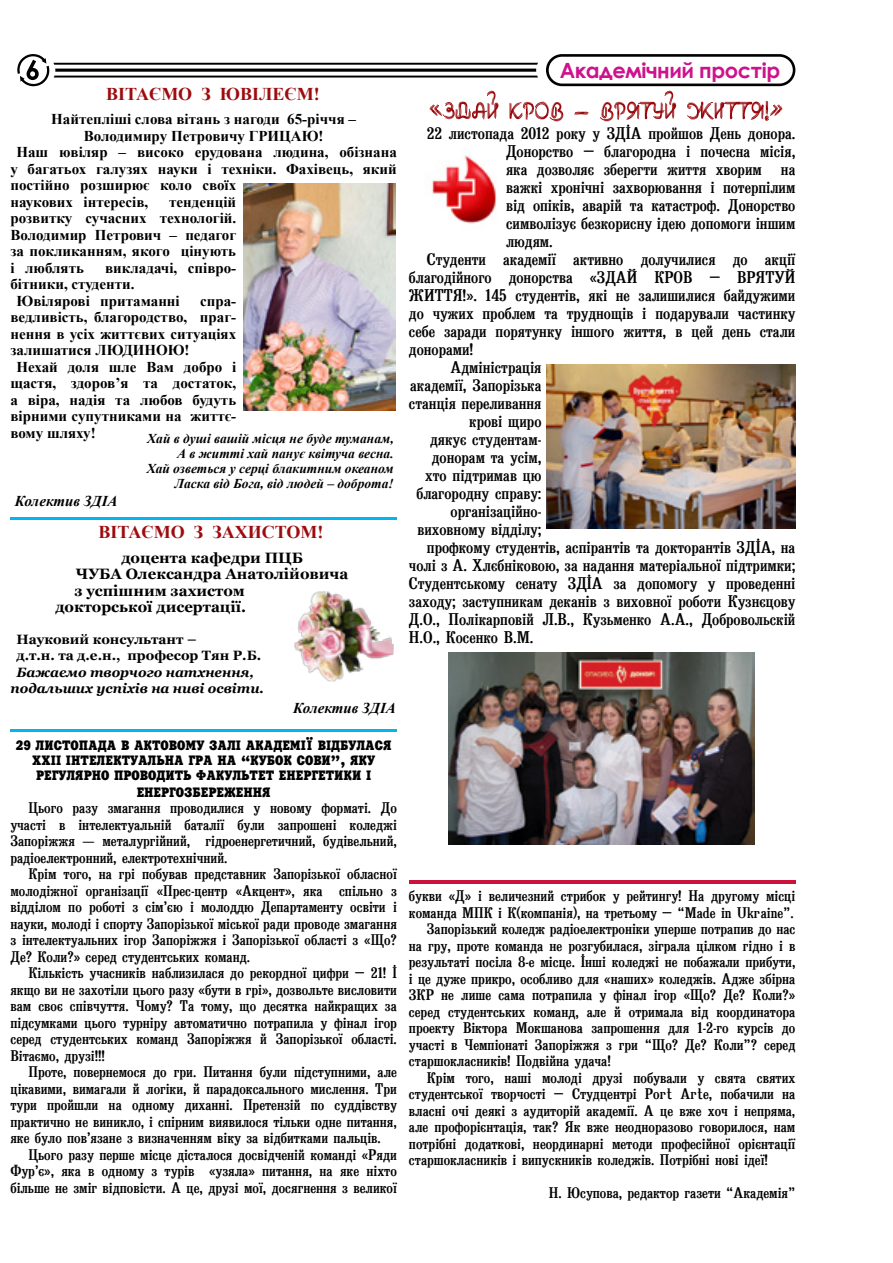
<style>
.page{position:relative;width:893px;height:1263px;background:#fff}
.page>*{position:absolute;margin:0;border:0;box-sizing:border-box;transform-origin:0 0}
.t1{font:700 21px "Century Gothic";letter-spacing:-.02em;color:#ce128c}
.t2{font:700 18px "Times New Roman";color:#9e0b0f}
.t3{font:16.5px "Bruskovaya Plain";color:#000}
.t4{font:15px/16.5px "Bruskovaya Plain";color:#000;text-align:justify}
.t5{font:700 15px/16.5px "Times New Roman";color:#000;text-align:justify}
.t6{font:700 15px "Georgia";color:#000}
.t7{font:italic 700 15px "Times New Roman";color:#000}
.t8{font:13.5px/15px "Ukrainian Xenia Condensed";color:#000;text-align:center}
.t9{font:italic 700 13.5px/15px "Times New Roman";color:#000;text-align:right}
.t10{font:italic 700 13.5px/16.5px "Georgia";color:#000;text-align:center}
.t11{font:700 13.5px/16.5px "Georgia";color:#000}
</style>
<div class="page">
<img style="left:431px;top:155px;width:66px;height:69px">
<img style="left:546px;top:364px;width:249px;height:165px">
<img style="left:448px;top:652px;width:307px;height:192px">
<img style="left:294px;top:591px;width:100px;height:91px">
<hr style="left:409px;top:880px;width:386px;height:3px;background:#cc123c">
<svg style="left:17px;top:54px;width:778px;height:67px"></svg>
<hr style="left:10px;top:729px;width:387px;height:2px;background:#00b5f1">
<img style="left:243px;top:184px;width:153px;height:226px">
<hr style="left:10px;top:517px;width:387px;height:3px;background:#00b5f1">
<p class="t2" style="left:106px;top:82px;width:215px">ВІТАЄМО З ЮВІЛЕЄМ!</p>
<p class="t5" style="left:51px;top:111px;width:306px">Найтепліші слова вітань з нагоди 65-річчя –</p>
<p class="t5" style="left:84px;top:127px;width:241px">Володимиру Петровичу ГРИЦАЮ!</p>
<p class="t5" style="left:16px;top:144px;width:382px">Наш ювіляр – високо ерудована людина, обізнана</p>
<p class="t5" style="left:10px;top:160px;width:388px">у багатьох галузях науки і техніки. Фахівець, який</p>
<p class="t5" style="left:10px;top:177px;width:227px">постійно розширює коло своїх</p>
<p class="t5" style="left:10px;top:193px;width:139px">наукових інтересів,</p>
<p class="t5" style="left:10px;top:193px;width:227px;text-indent:159px">тенденцій розвитку сучасних технологій.<br>Володимир Петрович – педагог за покликанням, якого цінують і люблять</p>
<p class="t5" style="left:105px;top:259px;width:133px">викладачі, співро-</p>
<p class="t5" style="left:10px;top:276px;width:126px">бітники, студенти.</p>
<p class="t5" style="left:16px;top:292px;width:165px">Ювілярові притаманні</p>
<p class="t5" style="left:200px;top:292px;width:38px">спра-</p>
<p class="t5" style="left:10px;top:309px;width:227px">ведливість, благородство, праг-</p>
<p class="t5" style="left:10px;top:325px;width:227px">нення в усіх життєвих ситуаціях</p>
<p class="t5" style="left:10px;top:342px;width:181px">залишатися ЛЮДИНОЮ!</p>
<p class="t5" style="left:16px;top:358px;width:221px">Нехай доля шле Вам добро і</p>
<p class="t5" style="left:10px;top:375px;width:227px">щастя, здоров’я та достаток,</p>
<p class="t5" style="left:10px;top:391px;width:227px">а віра, надія та любов будуть</p>
<p class="t5" style="left:10px;top:408px;width:227px">вірними супутниками на життє-</p>
<p class="t5" style="left:10px;top:424px;width:87px">вому шляху!</p>
<p class="t9" style="left:147px;top:431px;width:249px">Хай в душі вашій місця не буде туманам, А в житті хай панує квітуча весна.<br>Хай озветься у серці блакитним океаном Ласка від Бога, від людей – доброта!</p>
<p class="t7" style="left:15px;top:490px;width:104px">Колектив ЗДІА</p>
<p class="t2" style="left:99px;top:519px;width:227px">ВІТАЄМО З ЗАХИСТОМ!</p>
<p class="t6" style="left:121px;top:549px;width:183px">доцента кафедри ПЦБ</p>
<p class="t6" style="left:76px;top:566px;width:274px">ЧУБА Олександра Анатолійовича</p>
<p class="t6" style="left:74px;top:582px;width:172px">з успішним захистом</p>
<p class="t6" style="left:55px;top:599px;width:192px">докторської дисертації.</p>
<p class="t11" style="left:16px;top:631px;width:246px">Науковий консультант –<br>д.т.н. та д.е.н., професор Тян Р.Б.</p>
<p class="t10" style="left:10px;top:664px;width:255px">Бажаємо творчого натхнення, подальших успіхів на ниві освіти.</p>
<p class="t7" style="left:293px;top:697px;width:104px">Колектив ЗДІА</p>
<p class="t8" style="left:16px;top:738px;width:377px">29 ЛИСТОПАДА В АКТОВОМУ ЗАЛІ АКАДЕМІЇ ВІДБУЛАСЯ<br>ХХІІ ІНТЕЛЕКТУАЛЬНА ГРА НА “КУБОК СОВИ”, ЯКУ<br>РЕГУЛЯРНО ПРОВОДИТЬ ФАКУЛЬТЕТ ЕНЕРГЕТИКИ І</p>
<p class="t8" style="left:137px;top:784px;width:136px">ЕНЕРГОЗБЕРЕЖЕННЯ</p>
<p class="t4" style="left:10px;top:800px;width:388px;text-indent:18px">Цього разу змагання проводилися у новому форматі. До участі в інтелектуальній баталії були запрошені коледжі Запоріжжя — металургійний, гідроенергетичний, будівельний, радіоелектронний, електротехнічний.</p>
<p class="t4" style="left:10px;top:866px;width:388px;text-indent:18px">Крім того, на грі побував представник Запорізької обласної молодіжної організації «Прес-центр «Акцент», яка спільно з відділом по роботі з сім’єю і молоддю Департаменту освіти і науки, молоді і спорту Запорізької міської ради проводе змагання з інтелектуальних ігор Запоріжжя і Запорізької області з «Що?<br>Де? Коли?» серед студентських команд.</p>
<p class="t4" style="left:10px;top:965px;width:388px;text-indent:18px">Кількість учасників наблизилася до рекордної цифри – 21! І якщо ви не захотіли цього разу «бути в грі», дозвольте висловити вам своє співчуття. Чому? Та тому, що десятка найкращих за підсумками цього турніру автоматично потрапила у фінал ігор серед студентських команд Запоріжжя й Запорізької області.<br>Вітаємо, друзі!!!</p>
<p class="t4" style="left:10px;top:1064px;width:388px;text-indent:18px">Проте, повернемося до гри. Питання були підступними, але цікавими, вимагали й логіки, й парадоксального мислення. Три тури пройшли на одному диханні. Претензій по суддівству практично не виникло, і спірним виявилося тільки одне питання, яке було пов’язане з визначенням віку за відбитками пальців.</p>
<p class="t4" style="left:10px;top:1146px;width:388px;text-indent:18px">Цього разу перше місце дісталося досвідченій команді «Ряди Фур’є», яка в одному з турів «узяла» питання, на яке ніхто більше не зміг відповісти. А це, друзі мої, досягнення з великої</p>
<h1 class="t1" style="left:560px;top:55px;width:222px">Академічний простір</h1>
<p class="t3" style="left:427px;top:125px;width:370px">22 листопада 2012 року у ЗДІА пройшов День донора.</p>
<p class="t3" style="left:506px;top:143px;width:291px">Донорство – благородна і почесна місія,</p>
<p class="t3" style="left:506px;top:161px;width:291px">яка дозволяє зберегти життя хворим на</p>
<p class="t3" style="left:506px;top:179px;width:291px">важкі хронічні захворювання і потерпілим</p>
<p class="t3" style="left:506px;top:197px;width:291px">від опіків, аварій та катастроф. Донорство</p>
<p class="t3" style="left:506px;top:215px;width:291px">символізує безкорисну ідею допомоги іншим</p>
<p class="t3" style="left:506px;top:233px;width:48px">людям.</p>
<p class="t3" style="left:427px;top:251px;width:370px">Студенти академії активно долучилися до акції</p>
<p class="t3" style="left:409px;top:269px;width:388px">благодійного донорства «ЗДАЙ КРОВ – ВРЯТУЙ</p>
<p class="t3" style="left:409px;top:287px;width:388px">ЖИТТЯ!». 145 студентів, які не залишилися байдужими</p>
<p class="t3" style="left:409px;top:305px;width:388px">до чужих проблем та труднощів і подарували частинку</p>
<p class="t3" style="left:409px;top:323px;width:388px">себе заради порятунку іншого життя, в цей день стали</p>
<p class="t3" style="left:409px;top:341px;width:66px">донорами!</p>
<p class="t3" style="left:450px;top:359px;width:92px">Адміністрація</p>
<p class="t3" style="left:410px;top:377px;width:133px">академії, Запорізька</p>
<p class="t3" style="left:409px;top:395px;width:134px">станція переливання</p>
<p class="t3" style="left:469px;top:413px;width:74px">крові щиро</p>
<p class="t3" style="left:430px;top:431px;width:113px">дякує студентам-</p>
<p class="t3" style="left:432px;top:449px;width:111px">донорам та усім,</p>
<p class="t3" style="left:425px;top:467px;width:118px">хто підтримав цю</p>
<p class="t3" style="left:416px;top:485px;width:127px">благородну справу:</p>
<p class="t3" style="left:451px;top:503px;width:92px">організаційно-</p>
<p class="t3" style="left:417px;top:521px;width:126px">виховному відділу;</p>
<p class="t3" style="left:427px;top:539px;width:370px">профкому студентів, аспірантів та докторантів ЗДІА, на</p>
<p class="t3" style="left:409px;top:557px;width:388px">чолі з А. Хлєбніковою, за надання матеріальної підтримки;</p>
<p class="t3" style="left:409px;top:575px;width:388px">Студентському сенату ЗДІА за допомогу у проведенні</p>
<p class="t3" style="left:409px;top:593px;width:388px">заходу; заступникам деканів з виховної роботи Кузнєцову</p>
<p class="t3" style="left:409px;top:611px;width:388px">Д.О., Полікарповій Л.В., Кузьменко А.А., Добровольскій</p>
<p class="t3" style="left:409px;top:629px;width:126px">Н.О., Косенко В.М.</p>
<p class="t4" style="left:409px;top:888px;width:388px">букви «Д» і величезний стрибок у рейтингу! На другому місці</p>
<p class="t4" style="left:409px;top:904px;width:386px">команда МПК і К(компанія), на третьому – “Made in Ukraine”.</p>
<p class="t4" style="left:427px;top:921px;width:370px">Запорізький коледж радіоелектроніки уперше потрапив до нас</p>
<p class="t4" style="left:409px;top:937px;width:388px">на гру, проте команда не розгубилася, зіграла цілком гідно і в</p>
<p class="t4" style="left:409px;top:954px;width:388px">результаті посіла 8-е місце. Інші коледжі не побажали прибути,</p>
<p class="t4" style="left:409px;top:970px;width:388px">і це дуже прикро, особливо для «наших» коледжів. Адже збірна</p>
<p class="t4" style="left:409px;top:987px;width:388px">ЗКР не лише сама потрапила у фінал ігор «Що? Де? Коли?»</p>
<p class="t4" style="left:409px;top:1003px;width:388px">серед студентських команд, але й отримала від координатора</p>
<p class="t4" style="left:409px;top:1020px;width:388px">проекту Віктора Мокшанова запрошення для 1-2-го курсів до</p>
<p class="t4" style="left:409px;top:1036px;width:388px">участі в Чемпіонаті Запоріжжя з гри “Що? Де? Коли”? серед</p>
<p class="t4" style="left:409px;top:1053px;width:203px">старшокласників! Подвійна удача!</p>
<p class="t4" style="left:427px;top:1069px;width:370px">Крім того, наші молоді друзі побували у свята святих</p>
<p class="t4" style="left:409px;top:1086px;width:388px">студентської творчості – Студцентрі Port Arte, побачили на</p>
<p class="t4" style="left:409px;top:1102px;width:388px">власні очі деякі з аудиторій академії. А це вже хоч і непряма,</p>
<p class="t4" style="left:409px;top:1119px;width:388px">але профорієнтація, так? Як вже неодноразово говорилося, нам</p>
<p class="t4" style="left:409px;top:1135px;width:388px">потрібні додаткові, неординарні методи професійної орієнтації</p>
<p class="t4" style="left:409px;top:1152px;width:360px">старшокласників і випускників коледжів. Потрібні нові ідеї!</p>
<p class="t4" style="left:549px;top:1185px;width:248px">Н. Юсупова, редактор газети “Академія”</p>
</div>
